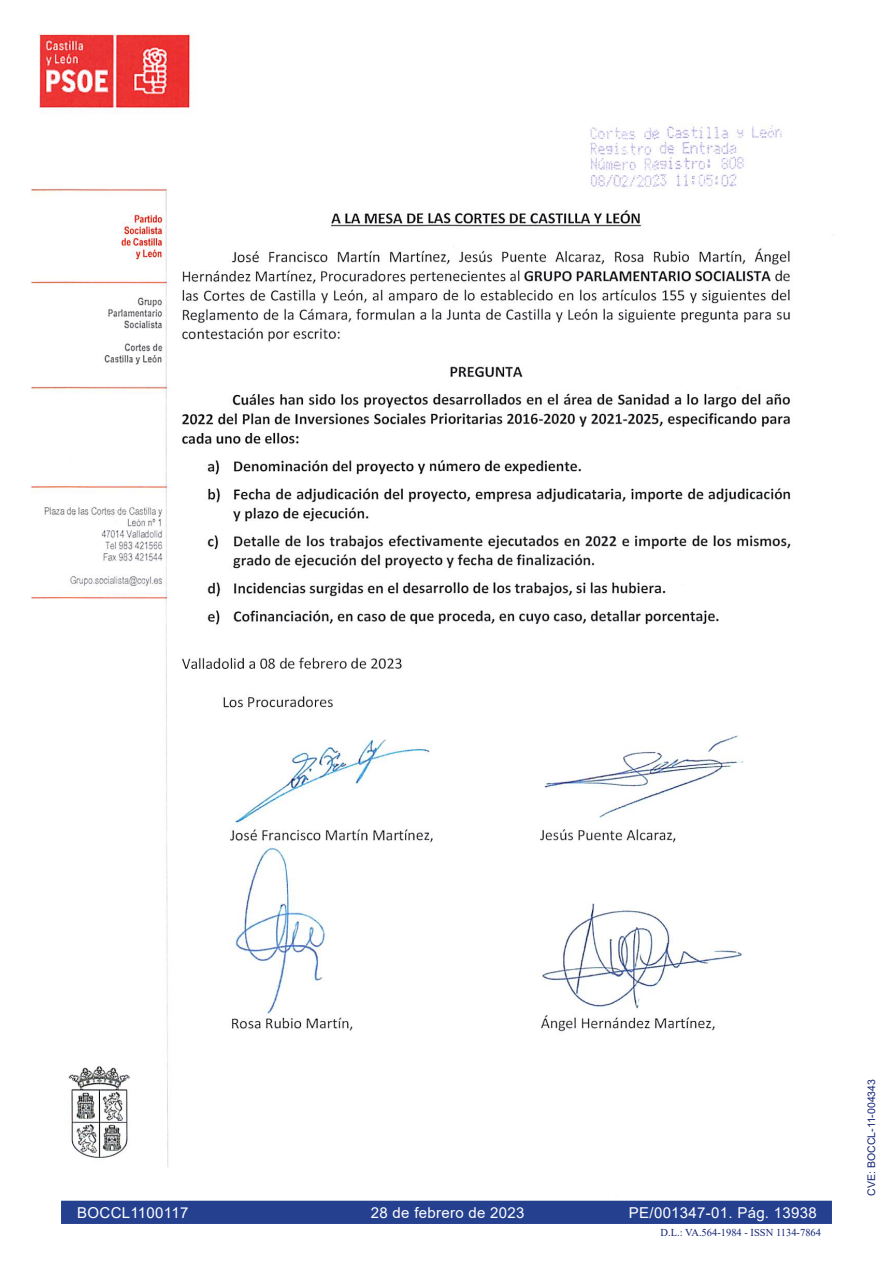
<style>
.page{position:relative;width:893px;height:1263px;background:#fff}
.page>*{position:absolute;margin:0;border:0;box-sizing:border-box;transform-origin:0 0}
.E_CVE{font:15px "Arial";letter-spacing:.02em;color:#fff}
.t1{font:10.5px "Times New Roman";color:#132477}
.t2{font:10.5px "Arial";color:#132477}
</style>
<div class="page">
<div style="left:60px;top:1200px;width:773px;height:25px;background:#25408f"></div>
<div style="left:60px;top:1199px;width:773px;height:26px;border:2px solid #fff"></div>
<img style="left:30px;top:33px;width:804px;height:1167px">
<p class="E_CVE" style="left:77px;top:1202px;width:113px">BOCCL1100117</p>
<p class="E_CVE" style="left:371px;top:1202px;width:155px">28 de febrero de 2023</p>
<p class="E_CVE" style="left:629px;top:1202px;width:189px">PE/001347-01. Pág. 13938</p>
<p class="t1" style="left:661px;top:1225px;width:162px">D.L.: VA.564-1984 - ISSN 1134-7864</p>
<p class="t2" style="left:864px;top:1195px;width:118px;rotate:-90deg">CVE: BOCCL-11-004343</p>
</div>
